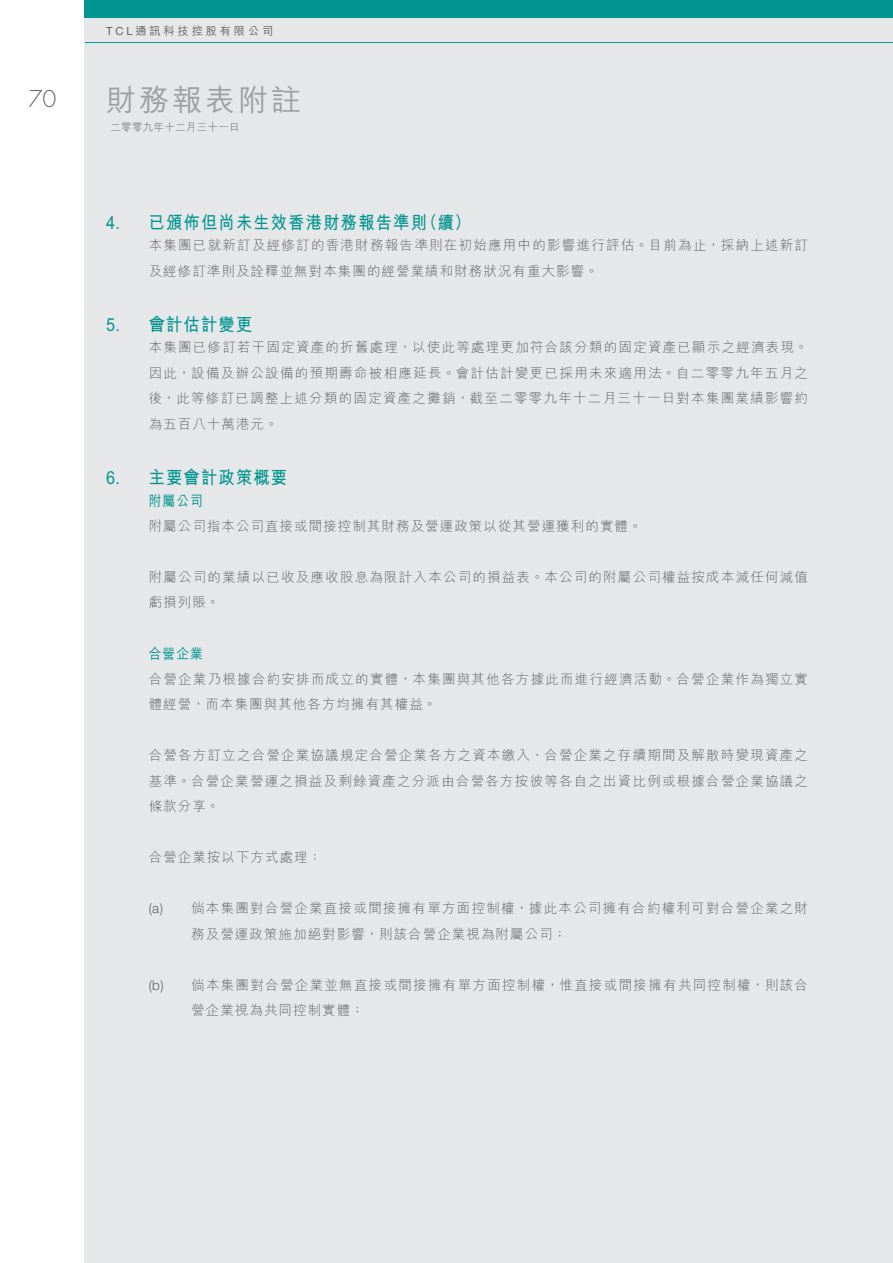
<style>
.page{position:relative;width:893px;height:1263px;background:#fff}
.page>*{position:absolute;margin:0;border:0;box-sizing:border-box;transform-origin:0 0}
.t1{font:30px "M Hei HK Medium B5 pc H";letter-spacing:.1em;color:#9d9fa2}
.t2{font:300 22.5px "Futura Std";color:#636366}
.t3{font:18px "M Hei HK Bold B5 pc H";letter-spacing:.08em;color:#009590;scale:.9 1}
.t4{font:14.25px "M Hei HK Medium B5 pc H";letter-spacing:.08em;color:#009590;scale:.9 1}
.t5{font:13.5px/25.5px "M Hei HK Light B5 pc H";letter-spacing:.09em;color:#636366}
.t6{font:11.25px "M Hei HK Medium B5 pc H";letter-spacing:.25em;color:#636366}
.t7{font:10.5px "M Hei HK Light B5 pc H";letter-spacing:.03em;color:#636366}
.s1{font-family:"Helvetica Neue LT Std"}
.s2{font-family:"Helvetica Neue LT Std";font-weight:300}
</style>
<div class="page">
<div style="left:85px;top:0;width:807px;height:1263px;background:#e6e7e9"></div>
<div style="left:85px;top:0;width:807px;height:17px;background:#009590"></div>
<hr style="left:85px;top:42px;width:807px;height:1px;background:#009590">
<h2 class="t2" style="left:28px;top:86px;width:29px">70</h2>
<p class="t6" style="left:106px;top:27px;width:169px"><span class="s1">TCL</span>通訊科技控股有限公司</p>
<h1 class="t1" style="left:106px;top:89px;width:196px">財務報表附註</h1>
<p class="t7" style="left:110px;top:123px;width:131px">二零零九年十二月三十一日</p>
<h3 class="t3" style="left:106px;top:215px;width:407px">4. 已頒佈但尚未生效香港財務報告準則（續）</h3>
<p class="t5" style="left:149px;top:234px;width:661px">本集團已就新訂及經修訂的香港財務報告準則在初始應用中的影響進行評估。目前為止，採納上述新訂及經修訂準則及詮釋並無對本集團的經營業績和財務狀況有重大影響。</p>
<h3 class="t3" style="left:106px;top:317px;width:164px">5. 會計估計變更</h3>
<p class="t5" style="left:149px;top:336px;width:661px;text-align:justify">本集團已修訂若干固定資產的折舊處理，以使此等處理更加符合該分類的固定資產已顯示之經濟表現。因此，設備及辦公設備的預期壽命被相應延長。會計估計變更已採用未來適用法。自二零零九年五月之後，此等修訂已調整上述分類的固定資產之攤銷，截至二零零九年十二月三十一日對本集團業績影響約為五百八十萬港元。</p>
<h3 class="t3" style="left:106px;top:470px;width:203px">6. 主要會計政策概要</h3>
<p class="t4" style="left:149px;top:495px;width:62px">附屬公司</p>
<p class="t5" style="left:149px;top:515px;width:494px">附屬公司指本公司直接或間接控制其財務及營運政策以從其營運獲利的實體。</p>
<p class="t5" style="left:149px;top:566px;width:661px">附屬公司的業績以已收及應收股息為限計入本公司的損益表。本公司的附屬公司權益按成本減任何減值虧損列賬。</p>
<p class="t4" style="left:149px;top:648px;width:62px">合營企業</p>
<p class="t5" style="left:149px;top:668px;width:661px">合營企業乃根據合約安排而成立的實體，本集團與其他各方據此而進行經濟活動。合營企業作為獨立實體經營，而本集團與其他各方均擁有其權益。</p>
<p class="t5" style="left:149px;top:744px;width:661px;text-align:justify">合營各方訂立之合營企業協議規定合營企業各方之資本繳入、合營企業之存續期間及解散時變現資產之基準。合營企業營運之損益及剩餘資產之分派由合營各方按彼等各自之出資比例或根據合營企業協議之條款分享。</p>
<p class="t5" style="left:149px;top:846px;width:174px">合營企業按以下方式處理：</p>
<p class="t5" style="left:191px;top:897px;width:618px;text-indent:-43px"><span class="s2">(a)</span> 倘本集團對合營企業直接或間接擁有單方面控制權，據此本公司擁有合約權利可對合營企業之財務及營運政策施加絕對影響，則該合營企業視為附屬公司；</p>
<p class="t5" style="left:191px;top:974px;width:618px;text-indent:-43px"><span class="s2">(b)</span> 倘本集團對合營企業並無直接或間接擁有單方面控制權，惟直接或間接擁有共同控制權，則該合營企業視為共同控制實體；</p>
</div>
